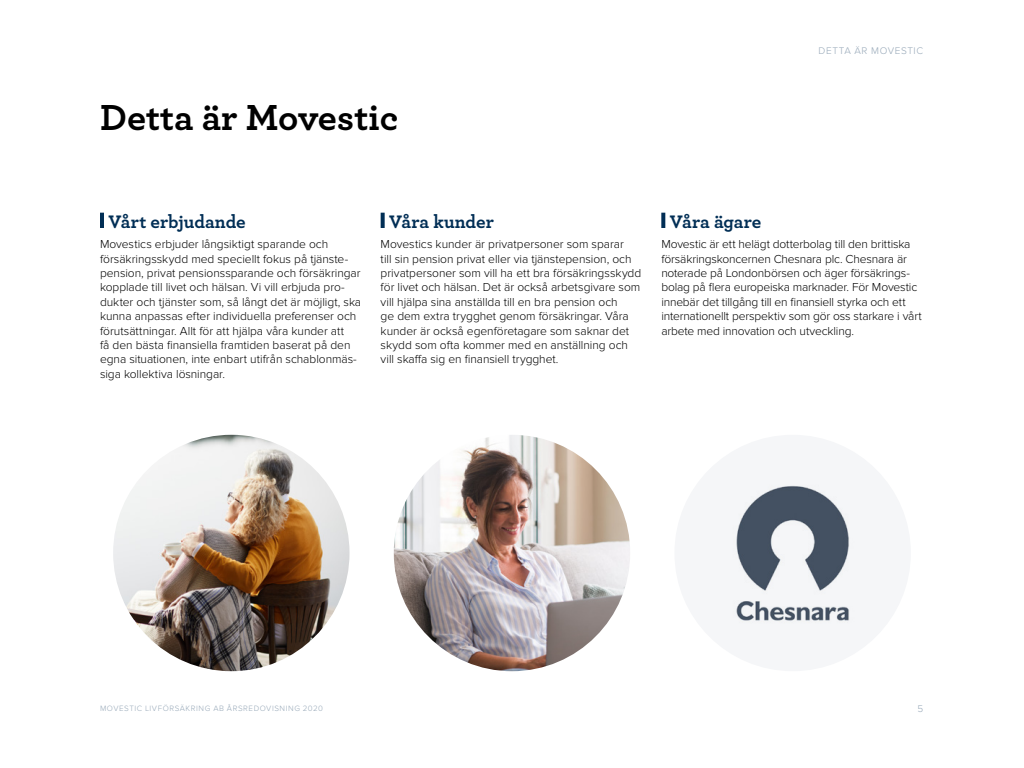
<style>
.page{position:relative;width:1024px;height:768px;background:#fff}
.page>*{position:absolute;margin:0;border:0;box-sizing:border-box;transform-origin:0 0}
.t1{font:700 38px "Archer";color:#000}
.t2{font:700 19px "Archer";letter-spacing:-.005em;color:#012e55}
.Brödtext_a{font:300 12px/14.4px "Proxima Nova";letter-spacing:-.005em;color:#000}
.Breadbrumb{font:300 10px "Proxima Nova";letter-spacing:.065em;color:#97a8b8}
.t3{font:300 8px "Proxima Nova";letter-spacing:.075em;color:#97a8b8}
</style>
<div class="page">
<svg style="left:381px;top:213px;width:4px;height:15px"></svg>
<hr style="left:100px;top:213px;width:4px;height:15px;background:#012e55">
<svg style="left:661px;top:213px;width:4px;height:15px"></svg>
<img style="left:113px;top:435px;width:237px;height:236px;border-radius:118px">
<div style="left:674px;top:435px;width:237px;height:236px;background:#f5f6f8;border-radius:50%"></div>
<img style="left:394px;top:435px;width:236px;height:236px;border-radius:118px">
<img style="left:736px;top:486px;width:113px;height:135px">
<p class="t1" style="left:100px;top:88px;width:300px">Detta är Movestic</p>
<p class="Breadbrumb" style="left:819px;top:45px;width:106px">DETTA ÄR MOVESTIC</p>
<p class="t2" style="left:108px;top:207px;width:139px">Vårt erbjudande</p>
<p class="Brödtext_a" style="left:100px;top:237px;width:263px">Movestics erbjuder långsiktigt sparande och försäkringsskydd med speciellt fokus på tjänste&shy;pension, privat pensionssparande och försäkringar kopplade till livet och hälsan. Vi vill erbjuda pro&shy;dukter och tjänster som, så långt det är möjligt, ska kunna anpassas efter individuella preferenser och förutsättningar. Allt för att hjälpa våra kunder att<br>få den bästa finansiella framtiden baserat på den egna situationen, inte enbart utifrån schablonmäs&shy;siga kollektiva lösningar.</p>
<p class="t2" style="left:389px;top:207px;width:106px">Våra kunder</p>
<p class="Brödtext_a" style="left:381px;top:237px;width:262px">Movestics kunder är privatpersoner som sparar<br>till sin pension privat eller via tjänstepension, och privatpersoner som vill ha ett bra försäkringsskydd för livet och hälsan. Det är också arbetsgivare som vill hjälpa sina anställda till en bra pension och<br>ge dem extra trygghet genom försäkringar. Våra kunder är också egenföretagare som saknar det skydd som ofta kommer med en anställning och vill skaffa sig en finansiell trygghet.</p>
<p class="t2" style="left:670px;top:207px;width:93px">Våra ägare</p>
<p class="Brödtext_a" style="left:661px;top:237px;width:262px">Movestic är ett helägt dotterbolag till den brittiska försäkringskoncernen Chesnara plc. Chesnara är noterade på Londonbörsen och äger försäkrings&shy;bolag på flera europeiska marknader. För Movestic innebär det tillgång till en finansiell styrka och ett internationellt perspektiv som gör oss starkare i vårt arbete med innovation och utveckling.</p>
<p class="t3" style="left:100px;top:703px;width:225px">MOVESTIC LIVFÖRSÄKRING AB ÅRSREDOVISNING 2020</p>
<p class="Breadbrumb" style="left:917px;top:703px;width:7px">5</p>
</div>
